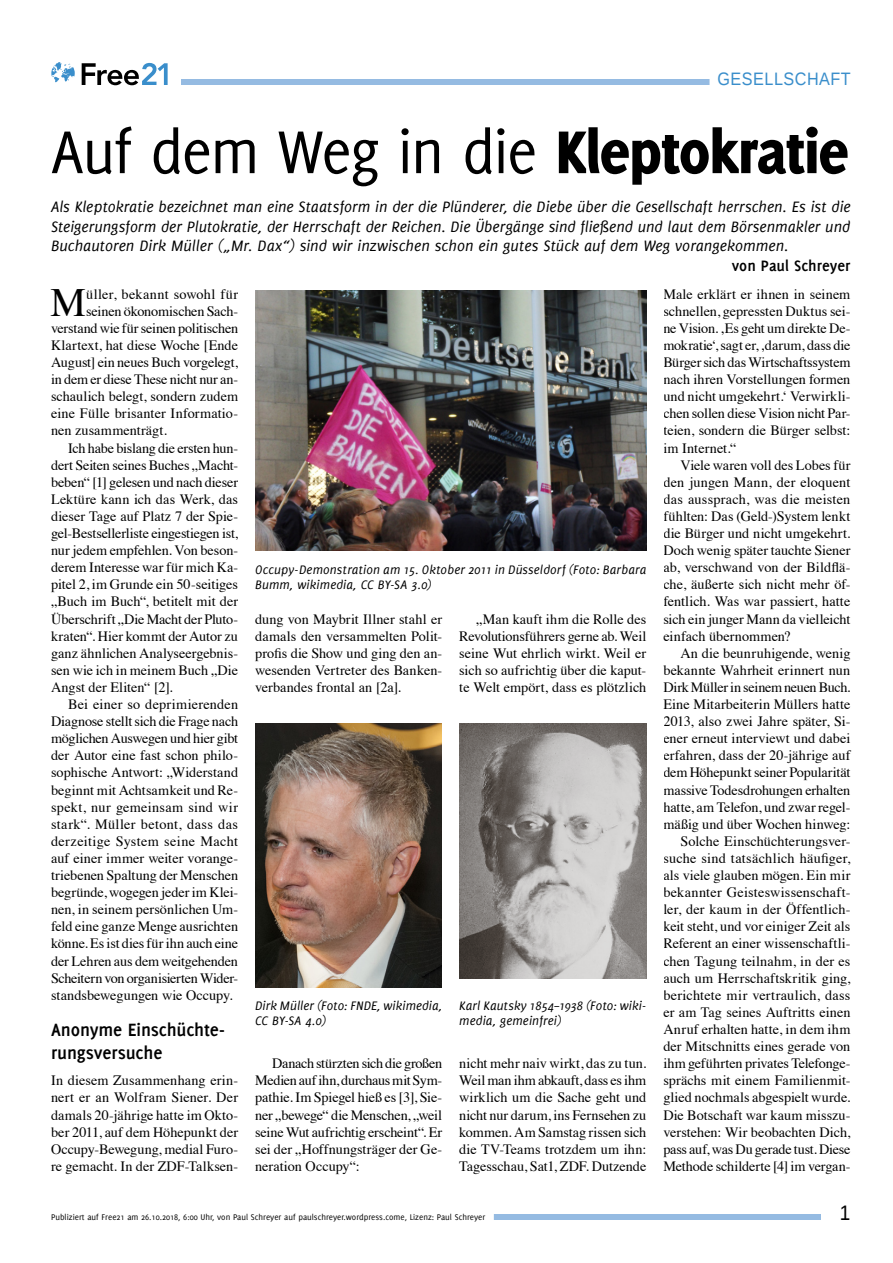
<style>
.page{position:relative;width:893px;height:1263px;background:#fff}
.page>*{position:absolute;margin:0;border:0;box-sizing:border-box;transform-origin:0 0}
.t1{font:66px "Delicious";letter-spacing:-.025em;color:#000}
.t2{font:40.05px "Times";color:#000}
.t3{font:21px "Liberation Sans";color:#000;scale:.9 1}
.t4{font:700 19.5px/23.4px "Delicious";letter-spacing:-.005em;color:#000}
.t5{font:18px "Liberation Sans";letter-spacing:.03em;color:#3a8ecb;scale:.9 1}
.t6{font:italic 16.5px/19.5px "Delicious";color:#000;text-align:justify}
.t7{font:700 16.5px "Delicious";color:#000}
.t8{font:14.25px/17.1px "Times";color:#000;text-align:justify}
.t9{font:14.25px "Times";letter-spacing:-.02em;color:#000}
.t10{font:14.25px "Times";letter-spacing:.02em;color:#000}
.t11{font:14.25px "Times";letter-spacing:-.025em;color:#000}
.t12{font:14.25px "Times";letter-spacing:.025em;color:#000}
.t13{font:italic 13.5px/15px "Delicious";letter-spacing:.01em;color:#000}
.t14{font:9px "Delicious";color:#000}
.s1{font-weight:800}
</style>
<div class="page">
<div style="left:181px;top:79px;width:669px;height:6px;background:#95bbe2"></div>
<div style="left:55px;top:1214px;width:766px;height:6px;background:#95bbe2"></div>
<div style="left:43px;top:1211px;width:451px;height:12px;background:#fff"></div>
<div style="left:709px;top:74px;width:150px;height:15px;background:#fff"></div>
<svg style="left:82px;top:63px;width:86px;height:22px"></svg>
<svg style="left:51px;top:62px;width:24px;height:20px"></svg>
<img style="left:255px;top:291px;width:391px;height:260px">
<img style="left:255px;top:724px;width:187px;height:264px">
<img style="left:459px;top:724px;width:187px;height:254px">
<p class="t5" style="left:718px;top:69px;width:149px">GESELLSCHAFT</p>
<h1 class="t1" style="left:51px;top:114px;width:799px">Auf dem Weg in die <span class="s1">Kleptokratie</span></h1>
<p class="t6" style="left:51px;top:197px;width:801px">Als Kleptokratie bezeichnet man eine Staatsform in der die Plünderer, die Diebe über die Gesellschaft herrschen. Es ist die Steigerungsform der Plutokratie, der Herrschaft der Reichen. Die Übergänge sind fließend und laut dem Börsenmakler und Buchautoren Dirk Müller („Mr. Dax“) sind wir inzwischen schon ein gutes Stück auf dem Weg vorangekommen.</p>
<p class="t7" style="left:732px;top:256px;width:120px">von Paul Schreyer</p>
<h2 class="t2" style="left:51px;top:265px;width:37px">M</h2>
<p class="t10" style="left:86px;top:280px;width:153px">üller, bekannt sowohl für</p>
<p class="t9" style="left:86px;top:298px;width:153px">seinen ökonomischen Sach-</p>
<p class="t8" style="left:51px;top:318px;width:189px">verstand wie für seinen politischen</p>
<p class="t8" style="left:51px;top:335px;width:189px">Klartext, hat diese Woche [Ende</p>
<p class="t8" style="left:51px;top:352px;width:189px">August] ein neues Buch vorgelegt,</p>
<p class="t8" style="left:51px;top:370px;width:189px">in dem er diese These nicht nur an-</p>
<p class="t8" style="left:51px;top:387px;width:189px">schaulich belegt, sondern zudem</p>
<p class="t8" style="left:51px;top:404px;width:189px">eine Fülle brisanter Informatio-</p>
<p class="t8" style="left:51px;top:421px;width:117px">nen zusammenträgt.</p>
<p class="t9" style="left:68px;top:434px;width:172px">Ich habe bislang die ersten hun-</p>
<p class="t8" style="left:51px;top:455px;width:189px">dert Seiten seines Buches „Macht-</p>
<p class="t8" style="left:51px;top:472px;width:189px">beben“ [1] gelesen und nach dieser</p>
<p class="t8" style="left:51px;top:489px;width:189px">Lektüre kann ich das Werk, das</p>
<p class="t8" style="left:51px;top:506px;width:189px">dieser Tage auf Platz 7 der Spie-</p>
<p class="t9" style="left:51px;top:520px;width:189px">gel-Bestsellerliste eingestiegen ist,</p>
<p class="t8" style="left:51px;top:541px;width:189px">nur jedem empfehlen. Von beson-</p>
<p class="t8" style="left:51px;top:558px;width:189px">derem Interesse war für mich Ka-</p>
<p class="t8" style="left:51px;top:575px;width:189px">pitel 2, im Grunde ein 50-seitiges</p>
<p class="t8" style="left:51px;top:592px;width:189px">„Buch im Buch“, betitelt mit der</p>
<p class="t8" style="left:51px;top:609px;width:189px">Überschrift „Die Macht der Pluto-</p>
<p class="t8" style="left:51px;top:626px;width:189px">kraten“. Hier kommt der Autor zu</p>
<p class="t8" style="left:51px;top:643px;width:189px">ganz ähnlichen Analyseergebnis-</p>
<p class="t8" style="left:51px;top:660px;width:189px">sen wie ich in meinem Buch „Die</p>
<p class="t8" style="left:51px;top:677px;width:123px">Angst der Eliten“ [2].</p>
<p class="t8" style="left:68px;top:694px;width:172px">Bei einer so deprimierenden</p>
<p class="t8" style="left:51px;top:712px;width:189px">Diagnose stellt sich die Frage nach</p>
<p class="t11" style="left:51px;top:725px;width:189px">möglichen Auswegen und hier gibt</p>
<p class="t8" style="left:51px;top:746px;width:189px">der Autor eine fast schon philo-</p>
<p class="t8" style="left:51px;top:763px;width:189px">sophische Antwort: „Widerstand</p>
<p class="t8" style="left:51px;top:780px;width:189px">beginnt mit Achtsamkeit und Re-</p>
<p class="t10" style="left:51px;top:793px;width:189px">spekt, nur gemeinsam sind wir</p>
<p class="t12" style="left:51px;top:811px;width:189px">stark“. Müller betont, dass das</p>
<p class="t10" style="left:51px;top:828px;width:189px">derzeitige System seine Macht</p>
<p class="t8" style="left:51px;top:848px;width:189px">auf einer immer weiter vorange-</p>
<p class="t8" style="left:51px;top:865px;width:189px">triebenen Spaltung der Menschen</p>
<p class="t8" style="left:51px;top:883px;width:189px">begründe, wogegen jeder im Klei-</p>
<p class="t8" style="left:51px;top:900px;width:189px">nen, in seinem persönlichen Um-</p>
<p class="t8" style="left:51px;top:917px;width:189px">feld eine ganze Menge ausrichten</p>
<p class="t8" style="left:51px;top:934px;width:189px">könne. Es ist dies für ihn auch eine</p>
<p class="t8" style="left:51px;top:951px;width:189px">der Lehren aus dem weitgehenden</p>
<p class="t11" style="left:51px;top:964px;width:189px">Scheitern von organisierten Wider-</p>
<p class="t8" style="left:51px;top:985px;width:183px">standsbewegungen wie Occupy.</p>
<h3 class="t4" style="left:51px;top:1018px;width:176px">Anonyme Einschüchte&shy;rungsversuche</h3>
<p class="t8" style="left:51px;top:1071px;width:189px">In diesem Zusammenhang erin&shy;nert er an Wolfram Siener. Der damals 20-jährige hatte im Okto&shy;ber 2011, auf dem Höhepunkt der Occupy-Bewegung, medial Furo&shy;re gemacht. In der ZDF-Talksen-</p>
<p class="t13" style="left:255px;top:562px;width:393px">Occupy-Demonstration am 15. Oktober 2011 in Düsseldorf (Foto: Barbara<br>Bumm, wikimedia, CC BY-SA 3.0)</p>
<p class="t8" style="left:255px;top:609px;width:189px">dung von Maybrit Illner stahl er damals den versammelten Polit&shy;profis die Show und ging den an&shy;wesenden Vertreter des Banken&shy;verbandes frontal an [2a].</p>
<p class="t8" style="left:459px;top:609px;width:189px;text-indent:17px">„Man kauft ihm die Rolle des Revolutionsführers gerne ab. Weil seine Wut ehrlich wirkt. Weil er sich so aufrichtig über die kaput&shy;te Welt empört, dass es plötzlich</p>
<p class="t13" style="left:255px;top:998px;width:189px">Dirk Müller (Foto: FNDE, wikimedia,<br>CC BY-SA 4.0)</p>
<p class="t13" style="left:459px;top:998px;width:189px">Karl Kautsky 1854–1938 (Foto: wiki&shy;media, gemeinfrei)</p>
<p class="t8" style="left:255px;top:1054px;width:189px;text-indent:17px">Danach stürzten sich die großen Medien auf ihn, durchaus mit Sym&shy;pathie. Im Spiegel hieß es [3], Sie&shy;ner „bewege“ die Menschen, „weil seine Wut aufrichtig erscheint“. Er sei der „Hoffnungsträger der Ge&shy;neration Occupy“:</p>
<p class="t8" style="left:459px;top:1054px;width:189px">nicht mehr naiv wirkt, das zu tun.<br>Weil man ihm abkauft, dass es ihm wirklich um die Sache geht und nicht nur darum, ins Fernsehen zu kommen. Am Samstag rissen sich die TV-Teams trotzdem um ihn:<br>Tagesschau, Sat1, ZDF. Dutzende</p>
<p class="t8" style="left:663px;top:284px;width:189px">Male erklärt er ihnen in seinem schnellen, gepressten Duktus sei&shy;ne Vision. ‚Es geht um direkte De&shy;mokratie‘, sagt er, ‚darum, dass die Bürger sich das Wirtschaftssystem nach ihren Vorstellungen formen und nicht umgekehrt.‘ Verwirkli&shy;chen sollen diese Vision nicht Par&shy;teien, sondern die Bürger selbst: im Internet.“</p>
<p class="t8" style="left:663px;top:455px;width:189px;text-indent:17px">Viele waren voll des Lobes für den jungen Mann, der eloquent das aussprach, was die meisten fühlten: Das (Geld-)System lenkt die Bürger und nicht umgekehrt.<br>Doch wenig später tauchte Siener ab, verschwand von der Bildflä&shy;che, äußerte sich nicht mehr öf&shy;fentlich. Was war passiert, hatte sich ein junger Mann da vielleicht einfach übernommen?</p>
<p class="t8" style="left:663px;top:643px;width:189px;text-align:right">An die beunruhigende, wenig bekannte Wahrheit erinnert nun<br>Dirk Müller in seinem neuen Buch.<br>Eine Mitarbeiterin Müllers hatte<br>2013, also zwei Jahre später, Si&shy;ener erneut interviewt und dabei erfahren, dass der 20-jährige auf dem Höhepunkt seiner Popularität massive Todesdrohungen erhalten hatte, am Telefon, und zwar regel&shy;mäßig und über Wochen hinweg:<br>Solche Einschüchterungsver&shy;suche sind tatsächlich häufiger, als viele glauben mögen. Ein mir bekannter Geisteswissenschaft&shy;ler, der kaum in der Öffentlich&shy;keit steht, und vor einiger Zeit als<br>Referent an einer wissenschaftli&shy;chen Tagung teilnahm, in der es auch um Herrschaftskritik ging, berichtete mir vertraulich, dass er am Tag seines Auftritts einen<br>Anruf erhalten hatte, in dem ihm der Mitschnitts eines gerade von ihm geführten privates Telefonge&shy;sprächs mit einem Familienmit&shy;glied nochmals abgespielt wurde.<br>Die Botschaft war kaum misszu&shy;verstehen: Wir beobachten Dich, pass auf, was Du gerade tust. Diese<br>Methode schilderte [4] im vergan-</p>
<p class="t14" style="left:51px;top:1211px;width:436px">Publiziert auf Free21 am 26.10.2018, 6:00 Uhr, von Paul Schreyer auf paulschreyer.wordpress.come, Lizenz: Paul Schreyer</p>
<h3 class="t3" style="left:840px;top:1201px;width:13px">1</h3>
</div>
